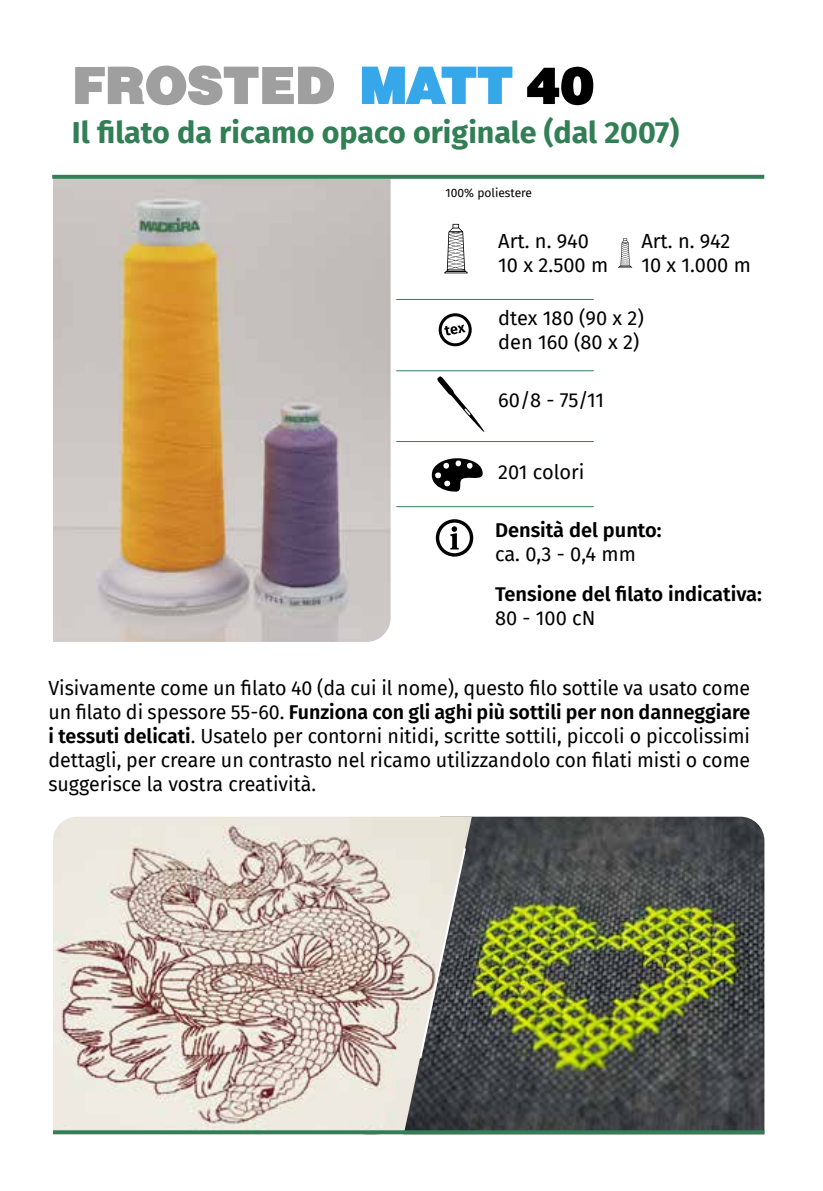
<style>
.page{position:relative;width:823px;height:1191px;background:#fff}
.page>*{position:absolute;margin:0;border:0;box-sizing:border-box;transform-origin:0 0}
.t1{font:700 30.4px "Fira Sans";color:#327e55}
.t2{font:20px/24px "Fira Sans";color:#000}
.t3{font:600 20px "Fira Sans";color:#000}
.t4{font:12px "Fira Sans";color:#000}
.s1{font-weight:600}
</style>
<div class="page">
<img style="left:471px;top:816px;width:293px;height:318px">
<img style="left:53px;top:816px;width:418px;height:314px">
<svg style="left:53px;top:1130px;width:710px;height:4px;background:#387f58"></svg>
<img style="left:53px;top:179px;width:337px;height:463px">
<svg style="left:438px;top:313px;width:33px;height:33px"></svg>
<svg style="left:431px;top:458px;width:52px;height:34px"></svg>
<svg style="left:435px;top:519px;width:38px;height:37px"></svg>
<svg style="left:436px;top:371px;width:62px;height:61px"></svg>
<hr style="left:396px;top:299px;width:197px;height:1px;background:#327e55">
<hr style="left:396px;top:370px;width:197px;height:1px;background:#327e55">
<hr style="left:396px;top:441px;width:197px;height:1px;background:#327e55">
<hr style="left:396px;top:506px;width:197px;height:1px;background:#327e55">
<svg style="left:52px;top:175px;width:711px;height:4px;background:#3b835c"></svg>
<svg style="left:75px;top:65px;width:259px;height:40px"></svg>
<svg style="left:362px;top:67px;width:150px;height:37px"></svg>
<svg style="left:527px;top:67px;width:66px;height:38px"></svg>
<svg style="left:417px;top:846px;width:50px;height:214px;background:#9d9c99"></svg>
<svg style="left:444px;top:224px;width:23px;height:49px"></svg>
<svg style="left:618px;top:238px;width:14px;height:30px"></svg>
<h1 class="t1" style="left:72px;top:107px;width:608px">Il filato da ricamo opaco originale (dal 2007)</h1>
<p class="t4" style="left:445px;top:183px;width:88px">100% poliestere</p>
<p class="t2" style="left:498px;top:228px;width:111px">Art. n. 940<br>10 x 2.500 m</p>
<p class="t2" style="left:641px;top:228px;width:111px">Art. n. 942<br>10 x 1.000 m</p>
<p class="t2" style="left:498px;top:305px;width:147px">dtex 180 (90 x 2) den 160 (80 x 2)</p>
<p class="t2" style="left:498px;top:388px;width:107px">60/8 - 75/11</p>
<p class="t2" style="left:498px;top:459px;width:88px">201 colori</p>
<p class="t3" style="left:494px;top:513px;width:168px">Densità del punto:</p>
<p class="t2" style="left:494px;top:541px;width:142px">ca. 0,3 - 0,4 mm</p>
<p class="t3" style="left:494px;top:577px;width:268px">Tensione del filato indicativa:</p>
<p class="t2" style="left:494px;top:605px;width:102px">80 - 100 cN</p>
<p class="t2" style="left:48px;top:675px;width:703px;text-align:justify">Visivamente come un filato 40 (da cui il nome), questo filo sottile va usato come un filato di spessore 55-60. <span class="s1">Funziona con gli aghi più sottili per non danneggiare i tessuti delicati</span>. Usatelo per contorni nitidi, scritte sottili, piccoli o piccolissimi dettagli, per creare un contrasto nel ricamo utilizzandolo con filati misti o come suggerisce la vostra creatività.</p>
</div>
